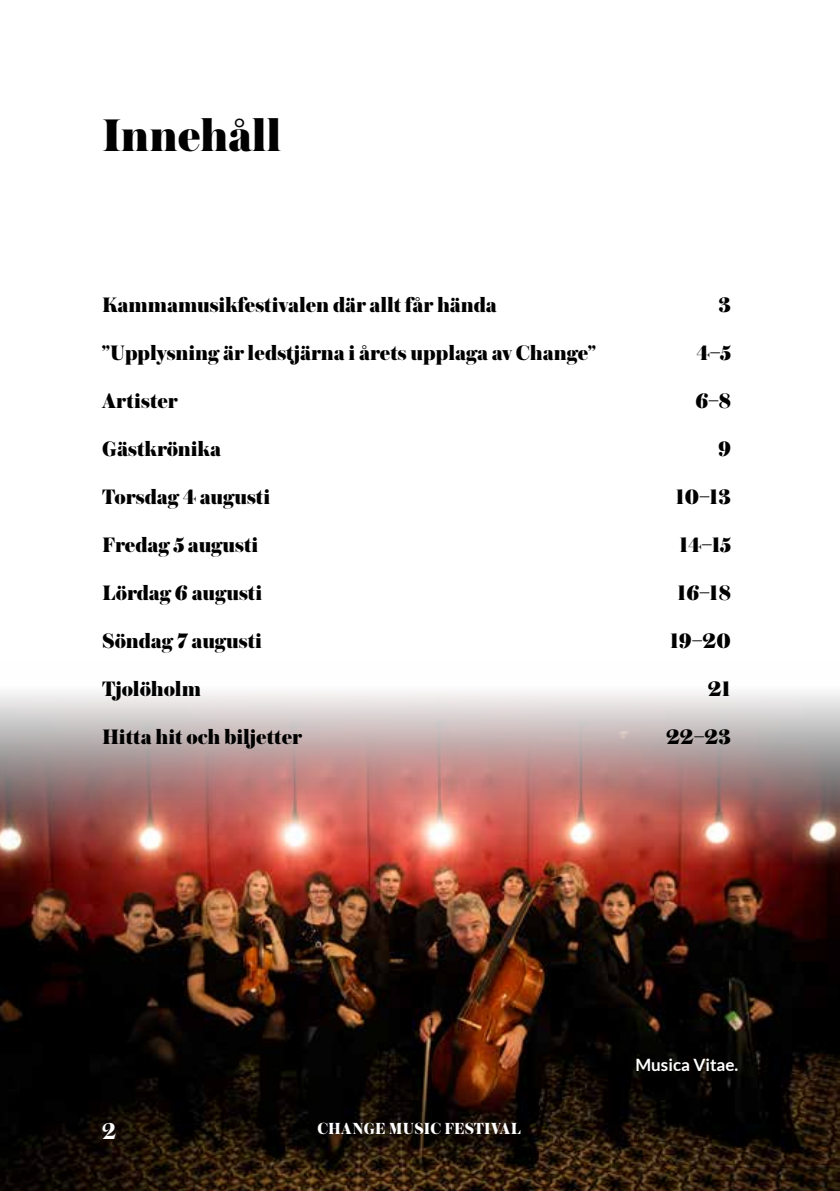
<style>
.page{position:relative;width:840px;height:1191px;background:#fff}
.page>*{position:absolute;margin:0;border:0;box-sizing:border-box;transform-origin:0 0}
.t1{font:900 48px "Austin";letter-spacing:-.01em;color:#000}
.t2{font:700 24px "Austin";color:#fff}
.t3{font:900 22px "Austin";color:#000}
.t4{font:700 17px "Lato";color:#fff}
.t5{font:800 16.8px "Austin";letter-spacing:.015em;color:#fff}
</style>
<div class="page">
<img style="left:0;top:692px;width:839px;height:499px">
<h1 class="t1" style="left:102px;top:100px;width:181px">Innehåll</h1>
<p class="t3" style="left:102px;top:289px;width:396px">Kammamusikfestivalen där allt får hända</p>
<p class="t3" style="left:718px;top:289px;width:14px">3</p>
<p class="t3" style="left:102px;top:337px;width:495px">”Upplysning är ledstjärna i årets upplaga av Change”</p>
<p class="t3" style="left:696px;top:337px;width:35px">4–5</p>
<p class="t3" style="left:102px;top:385px;width:77px">Artister</p>
<p class="t3" style="left:695px;top:385px;width:37px">6–8</p>
<p class="t3" style="left:102px;top:433px;width:120px">Gästkrönika</p>
<p class="t3" style="left:718px;top:433px;width:14px">9</p>
<p class="t3" style="left:102px;top:481px;width:170px">Torsdag 4 augusti</p>
<p class="t3" style="left:675px;top:481px;width:56px">10–13</p>
<p class="t3" style="left:102px;top:529px;width:158px">Fredag 5 augusti</p>
<p class="t3" style="left:679px;top:529px;width:53px">14–15</p>
<p class="t3" style="left:102px;top:577px;width:162px">Lördag 6 augusti</p>
<p class="t3" style="left:677px;top:577px;width:55px">16–18</p>
<p class="t3" style="left:102px;top:625px;width:161px">Söndag 7 augusti</p>
<p class="t3" style="left:670px;top:625px;width:62px">19–20</p>
<p class="t3" style="left:102px;top:673px;width:101px">Tjolöholm</p>
<p class="t3" style="left:707px;top:673px;width:24px">21</p>
<p class="t3" style="left:102px;top:721px;width:201px">Hitta hit och biljetter</p>
<p class="t3" style="left:666px;top:721px;width:66px">22–23</p>
<p class="t2" style="left:102px;top:1114px;width:16px">2</p>
<p class="t5" style="left:317px;top:1116px;width:205px">CHANGE MUSIC FESTIVAL</p>
<p class="t4" style="left:635px;top:1055px;width:104px">Musica Vitae.</p>
</div>
